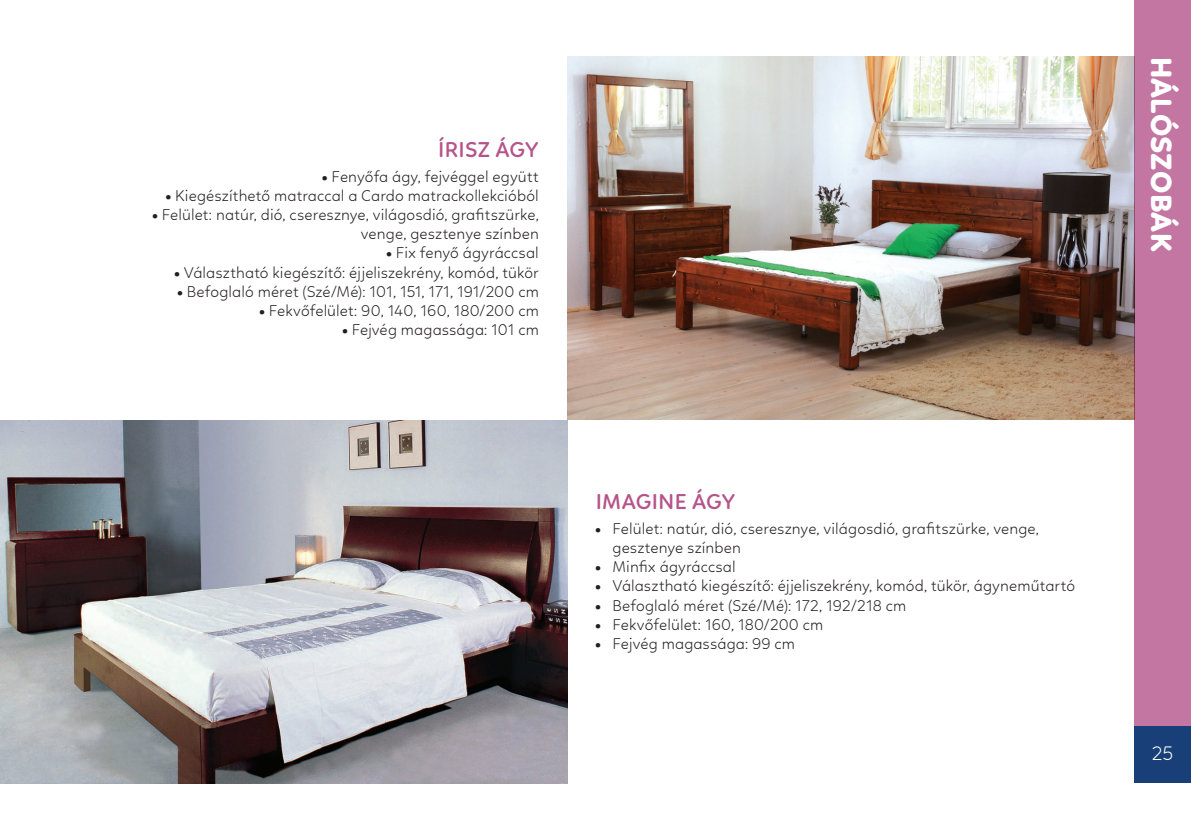
<style>
.page{position:relative;width:1191px;height:840px;background:#fff}
.page>*{position:absolute;margin:0;border:0;box-sizing:border-box;transform-origin:0 0}
.Text_Run{font:800 30px "Linotte";color:#fff}
.Koteret{font:600 22px "Linotte";letter-spacing:.01em;color:#b5548a}
.Text_Run-2{font:300 20px "Linotte";color:#fff}
.Text_Run-3{font:300 16px/19.2px "Linotte";letter-spacing:.01em;color:#231f20;text-align:right}
</style>
<div class="page">
<img style="left:0;top:420px;width:567px;height:362px">
<img style="left:567px;top:57px;width:567px;height:363px">
<div style="left:1134px;top:0;width:57px;height:726px;background:#c376a1"></div>
<div style="left:1134px;top:726px;width:57px;height:56px;background:#193f78"></div>
<p class="Koteret" style="left:438px;top:136px;width:102px">ÍRISZ ÁGY</p>
<p class="Text_Run-3" style="left:322px;top:166px;width:218px">• Fenyőfa ágy, fejvéggel együtt</p>
<p class="Text_Run-3" style="left:166px;top:185px;width:374px">• Kiegészíthető matraccal a Cardo matrackollekcióból</p>
<p class="Text_Run-3" style="left:152px;top:205px;width:388px">• Felület: natúr, dió, cseresznye, világosdió, grafitszürke, venge, gesztenye színben</p>
<p class="Text_Run-3" style="left:386px;top:243px;width:154px">• Fix fenyő ágyráccsal</p>
<p class="Text_Run-3" style="left:175px;top:262px;width:366px">• Választható kiegészítő: éjjeliszekrény, komód, tükör</p>
<p class="Text_Run-3" style="left:177px;top:281px;width:363px">• Befoglaló méret (Szé/Mé): 101, 151, 171, 191/200 cm</p>
<p class="Text_Run-3" style="left:259px;top:301px;width:281px">• Fekvőfelület: 90, 140, 160, 180/200 cm</p>
<p class="Text_Run-3" style="left:342px;top:320px;width:198px">• Fejvég magassága: 101 cm</p>
<p class="Koteret" style="left:595px;top:488px;width:141px">IMAGINE ÁGY</p>
<p class="Text_Run-3" style="left:612px;top:518px;width:428px;text-align:left;text-indent:-17px">• Felület: natúr, dió, cseresznye, világosdió, grafitszürke, venge, gesztenye színben</p>
<p class="Text_Run-3" style="left:595px;top:557px;width:142px">• Minfix ágyráccsal</p>
<p class="Text_Run-3" style="left:595px;top:576px;width:481px">• Választható kiegészítő: éjjeliszekrény, komód, tükör, ágyneműtartó</p>
<p class="Text_Run-3" style="left:595px;top:595px;width:312px">• Befoglaló méret (Szé/Mé): 172, 192/218 cm</p>
<p class="Text_Run-3" style="left:595px;top:614px;width:229px">• Fekvőfelület: 160, 180/200 cm</p>
<p class="Text_Run-3" style="left:595px;top:633px;width:201px">• Fejvég magassága: 99 cm</p>
<p class="Text_Run" style="left:1179px;top:57px;width:196px;rotate:90deg">HÁLÓSZOBÁK</p>
<p class="Text_Run-2" style="left:1151px;top:741px;width:23px">25</p>
</div>
